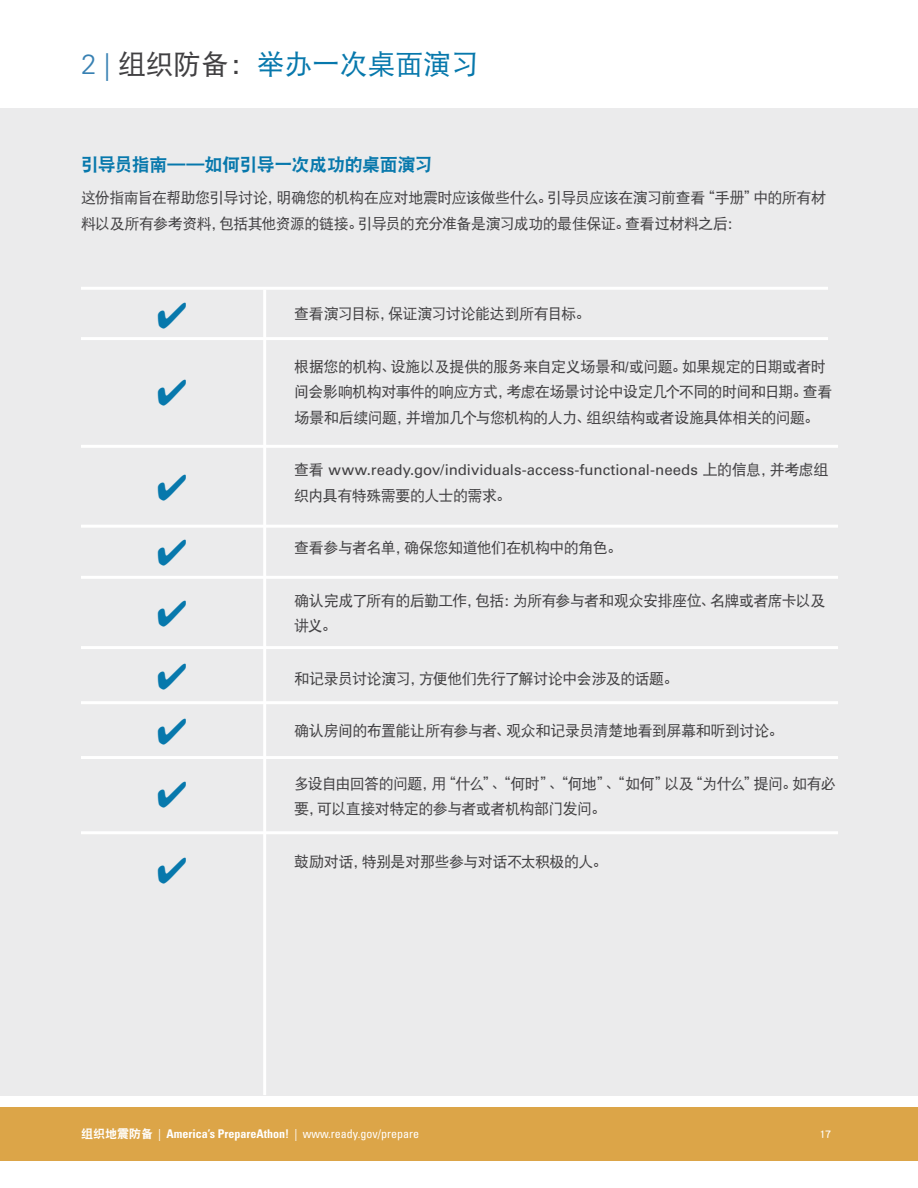
<style>
.page{position:relative;width:918px;height:1188px;background:#fff}
.page>*{position:absolute;margin:0;border:0;box-sizing:border-box;transform-origin:0 0}
.t1{font:27.75px "DF Hei GB W5";color:#0778ac}
.ALL_CAPPED_HEADLINE{font:18px "DF Hei GB W9";letter-spacing:-.025em;color:#0778ac}
.K_BODY_COPY{font:15px/25.5px "DF Hei GB W5";letter-spacing:-.035em;color:#414042}
.K_BODY_COPY-2{font:15px "Univers LT Std";color:#414042}
.t2{font:condensed 12px "Univers LT Std";color:#fff}
.t3{font:12px "DF Hei GB W5";color:#fff}
.s1{font-family:"Univers LT Std";font-weight:300;color:#3881b3}
.s2{color:#414042}
.s3{font-family:"DF Hei GB W5"}
.s4{font-family:"DF Hei GB W9";font-stretch:normal}
.s5{font-weight:700}
</style>
<div class="page">
<div style="left:0;top:108px;width:918px;height:987px;background:#ebebec"></div>
<hr style="left:263px;top:290px;width:3px;height:805px;background:#fff">
<hr style="left:81px;top:287px;width:747px;height:3px;background:#fff">
<hr style="left:81px;top:337px;width:747px;height:3px;background:#fff">
<hr style="left:81px;top:445px;width:757px;height:3px;background:#fff">
<hr style="left:81px;top:525px;width:757px;height:3px;background:#fff">
<hr style="left:81px;top:576px;width:757px;height:3px;background:#fff">
<hr style="left:81px;top:646px;width:757px;height:3px;background:#fff">
<hr style="left:81px;top:701px;width:757px;height:3px;background:#fff">
<hr style="left:81px;top:756px;width:757px;height:3px;background:#fff">
<hr style="left:81px;top:831px;width:757px;height:3px;background:#fff">
<div style="left:0;top:1107px;width:918px;height:54px;background:#dca548"></div>
<p class="t1" style="left:81px;top:49px;width:399px"><span class="s1">2 |</span> <span class="s2">组织防备：</span>举办一次桌面演习</p>
<p class="ALL_CAPPED_HEADLINE" style="left:81px;top:155px;width:353px">引导员指南——如何引导一次成功的桌面演习</p>
<p class="K_BODY_COPY" style="left:81px;top:185px;width:747px">这份指南旨在帮助您引导讨论，明确您的机构在应对地震时应该做些什么。引导员应该在演习前查看“手册”中的所有材料以及所有参考资料，包括其他资源的链接。引导员的充分准备是演习成功的最佳保证。查看过材料之后：</p>
<p class="K_BODY_COPY" style="left:294px;top:301px;width:298px">查看演习目标，保证演习讨论能达到所有目标。</p>
<p class="K_BODY_COPY" style="left:294px;top:354px;width:540px">根据您的机构、设施以及提供的服务来自定义场景和/或问题。如果规定的日期或者时间会影响机构对事件的响应方式，考虑在场景讨论中设定几个不同的时间和日期。查看场景和后续问题，并增加几个与您机构的人力、组织结构或者设施具体相关的问题。</p>
<p class="K_BODY_COPY-2" style="left:294px;top:461px;width:536px"><span class="s3">查看</span> www.ready.gov/individuals-access-functional-needs <span class="s3">上的信息，并考虑组</span></p>
<p class="K_BODY_COPY" style="left:294px;top:483px;width:219px">织内具有特殊需要的人士的需求。</p>
<p class="K_BODY_COPY" style="left:294px;top:535px;width:329px">查看参与者名单，确保您知道他们在机构中的角色。</p>
<p class="K_BODY_COPY" style="left:294px;top:588px;width:533px">确认完成了所有的后勤工作，包括：为所有参与者和观众安排座位、名牌或者席卡以及讲义。</p>
<p class="K_BODY_COPY" style="left:294px;top:666px;width:386px">和记录员讨论演习，方便他们先行了解讨论中会涉及的话题。</p>
<p class="K_BODY_COPY" style="left:294px;top:718px;width:491px">确认房间的布置能让所有参与者、观众和记录员清楚地看到屏幕和听到讨论。</p>
<p class="K_BODY_COPY" style="left:294px;top:771px;width:543px">多设自由回答的问题，用“什么”、“何时”、“何地”、“如何”以及“为什么”提问。如有必要，可以直接对特定的参与者或者机构部门发问。</p>
<p class="K_BODY_COPY" style="left:294px;top:849px;width:315px">鼓励对话，特别是对那些参与对话不太积极的人。</p>
<p class="t2" style="left:81px;top:1126px;width:340px"><span class="s4">组织地震防备</span> | <span class="s5">America’s PrepareAthon!</span> | www.ready.gov/prepare</p>
<p class="t3" style="left:819px;top:1128px;width:13px">17</p>
</div>
